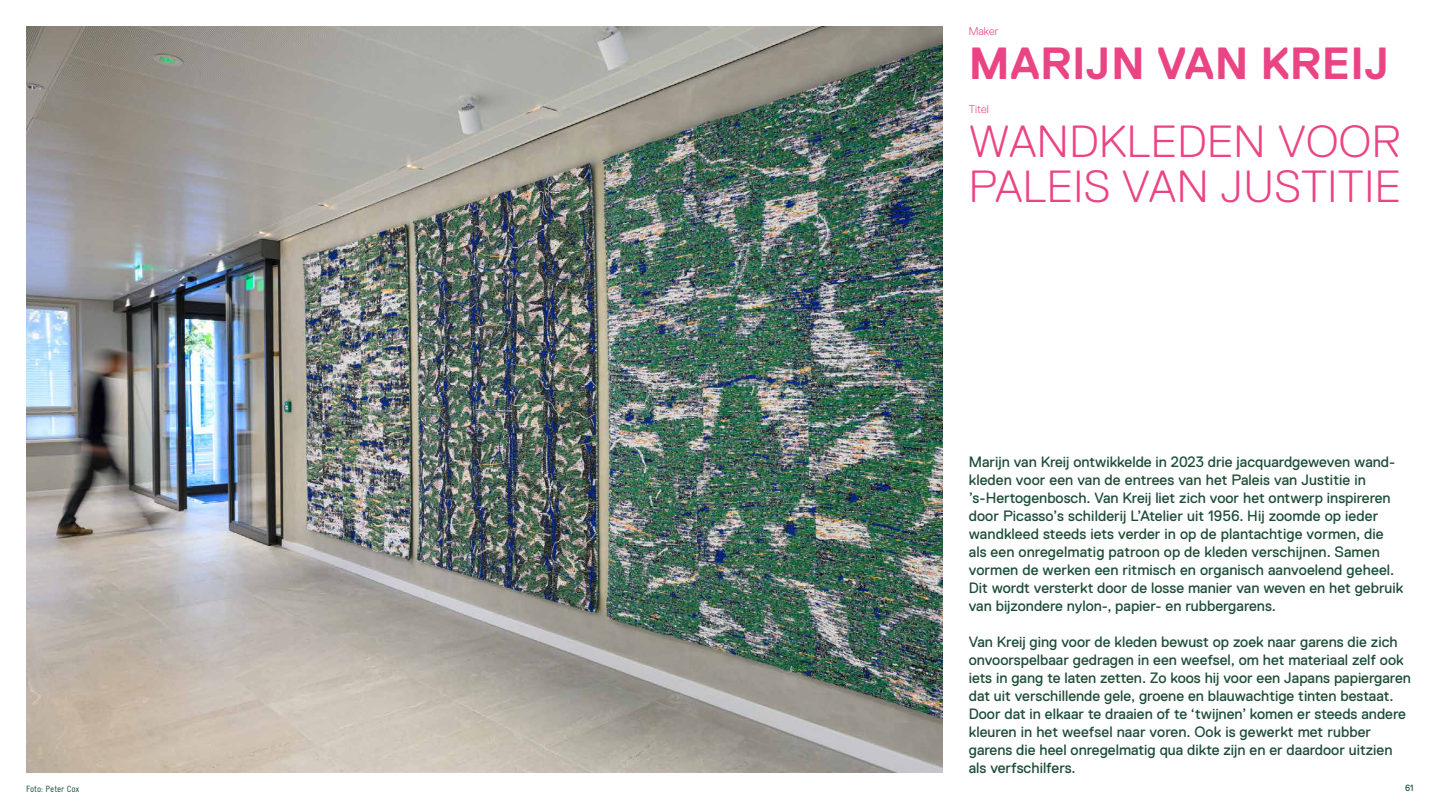
<style>
.page{position:relative;width:1440px;height:810px;background:#fff}
.page>*{position:absolute;margin:0;border:0;box-sizing:border-box;transform-origin:0 0}
.t1{font:300 45px/45px "Replica Std";letter-spacing:.01em;color:#eb4485}
.t2{font:700 45px "Replica Std";letter-spacing:.01em;color:#eb4485}
.t3{font:15px/18px "Replica Std";color:#1d4d37}
.t4{font:300 11.25px "Replica Std";color:#eb4485}
.t5{font:condensed 9px "Gravur LL";color:#1d4d37}
.t6{font:9px "Replica Std";color:#1d4d37}
</style>
<div class="page">
<img style="left:26px;top:26px;width:917px;height:746px">
<p class="t5" style="left:26px;top:783px;width:55px">Foto: Peter Cox</p>
<p class="t4" style="left:969px;top:25px;width:31px">Maker</p>
<h1 class="t2" style="left:969px;top:38px;width:422px">MARIJN VAN KREIJ</h1>
<p class="t4" style="left:969px;top:103px;width:22px">Titel</p>
<h1 class="t1" style="left:969px;top:119px;width:434px">WANDKLEDEN VOOR<br>PALEIS VAN JUSTITIE</h1>
<p class="t3" style="left:969px;top:452px;width:436px">Marijn van Kreij ontwikkelde in 2023 drie jacquardgeweven wand&shy;kleden voor een van de entrees van het Paleis van Justitie in ’s-Hertogenbosch. Van Kreij liet zich voor het ontwerp inspireren door Picasso’s schilderij L’Atelier uit 1956. Hij zoomde op ieder wandkleed steeds iets verder in op de plantachtige vormen, die als een onregelmatig patroon op de kleden verschijnen. Samen vormen de werken een ritmisch en organisch aanvoelend geheel.<br>Dit wordt versterkt door de losse manier van weven en het gebruik van bijzondere nylon-, papier- en rubbergarens.</p>
<p class="t3" style="left:969px;top:632px;width:444px">Van Kreij ging voor de kleden bewust op zoek naar garens die zich onvoorspelbaar gedragen in een weefsel, om het materiaal zelf ook iets in gang te laten zetten. Zo koos hij voor een Japans papiergaren dat uit verschillende gele, groene en blauwachtige tinten bestaat.<br>Door dat in elkaar te draaien of te ‘twijnen’ komen er steeds andere kleuren in het weefsel naar voren. Ook is gewerkt met rubber garens die heel onregelmatig qua dikte zijn en er daardoor uitzien als verfschilfers.</p>
<p class="t6" style="left:1405px;top:783px;width:10px">61</p>
</div>
